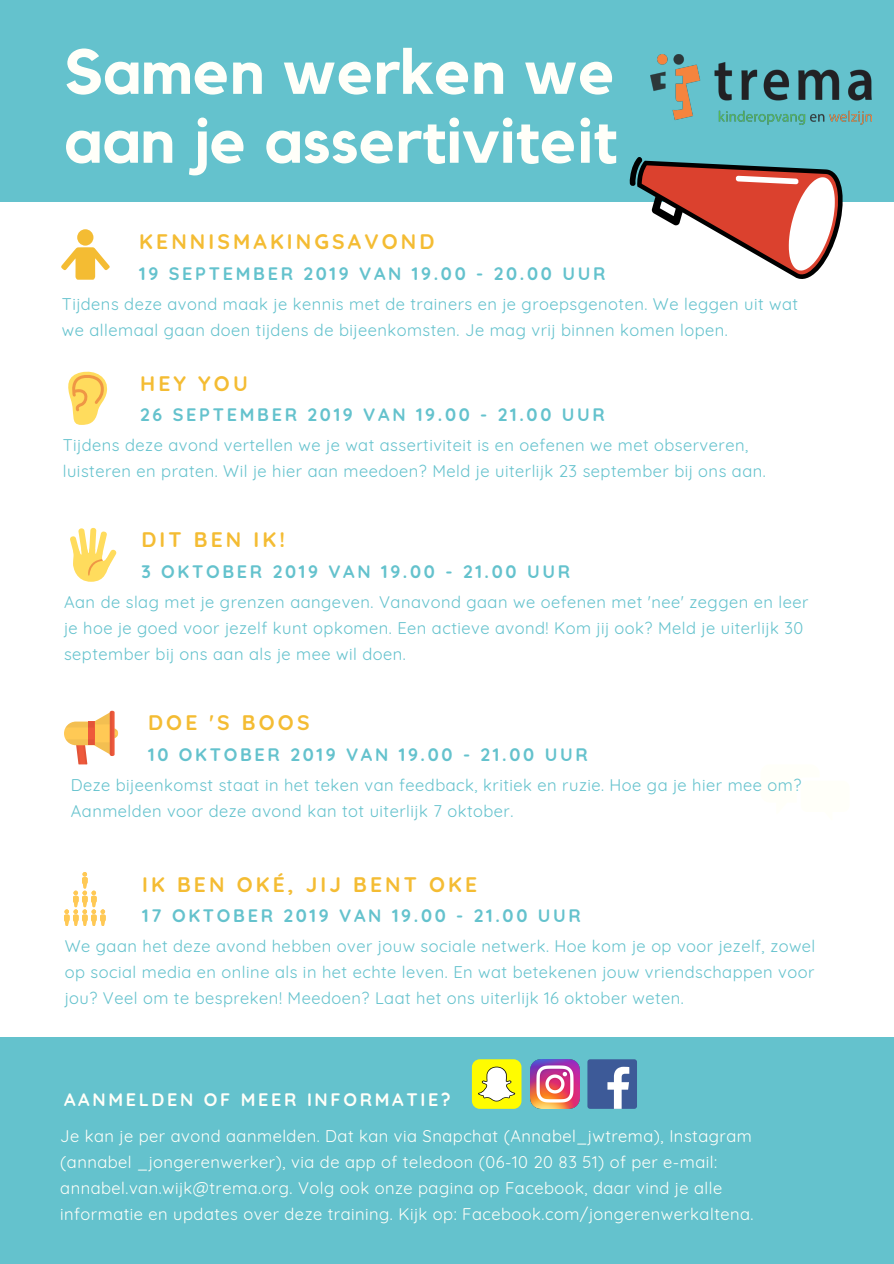
<style>
.page{position:relative;width:894px;height:1264px;background:#fff}
.page>*{position:absolute;margin:0;border:0;box-sizing:border-box;transform-origin:0 0}
.t1{font:700 63px/68.8px "Kollektif";color:#fffff9}
.t2{font:700 21px "Quicksand";letter-spacing:.15em;color:#f4bc33}
.t3{font:700 18px "Quicksand";letter-spacing:.15em;color:#64c2cd}
.t4{font:700 18px "Quicksand";letter-spacing:.15em;color:#fffff9}
.t5{font:16.5px/26.1px "Quicksand";letter-spacing:.03em;color:#64c2cd}
.t6{font:16.5px/26.1px "Quicksand";letter-spacing:.03em;color:#fffff9}
</style>
<div class="page">
<div style="left:0;top:0;width:893px;height:1263px;background:#64c2cd"></div>
<div style="left:0;top:202px;width:893px;height:834px;background:#fff"></div>
<svg style="left:64px;top:872px;width:42px;height:53px"></svg>
<svg style="left:629px;top:124px;width:214px;height:155px"></svg>
<div style="left:77px;top:229px;width:16px;height:17px;background:#f4bc33;border-radius:50%"></div>
<svg style="left:61px;top:247px;width:49px;height:33px"></svg>
<svg style="left:64px;top:710px;width:54px;height:54px"></svg>
<svg style="left:70px;top:528px;width:47px;height:53px"></svg>
<svg style="left:68px;top:371px;width:40px;height:54px"></svg>
<img style="left:650px;top:55px;width:220px;height:69px">
<div style="left:587px;top:1059px;width:49px;height:49px;background:#3d5a98;border-radius:3px"></div>
<svg style="left:607px;top:1066px;width:22px;height:42px"></svg>
<img style="left:530px;top:1059px;width:49px;height:49px">
<div style="left:472px;top:1059px;width:49px;height:49px;background:#fffc00;border-radius:8px"></div>
<svg style="left:478px;top:1066px;width:37px;height:35px"></svg>
<h1 class="t1" style="left:64px;top:40px;width:555px">Samen werken we aan je assertiviteit</h1>
<p class="t2" style="left:139px;top:228px;width:297px">KENNISMAKINGSAVOND</p>
<p class="t3" style="left:139px;top:262px;width:467px">19 SEPTEMBER 2019 VAN 19.00 - 20.00 UUR</p>
<p class="t5" style="left:62px;top:290px;width:737px">Tijdens deze avond maak je kennis met de trainers en je groepsgenoten. We leggen uit wat we allemaal gaan doen tijdens de bijeenkomsten. Je mag vrij binnen komen lopen.</p>
<p class="t2" style="left:140px;top:369px;width:109px">HEY YOU</p>
<p class="t3" style="left:140px;top:403px;width:466px">26 SEPTEMBER 2019 VAN 19.00 - 21.00 UUR</p>
<p class="t5" style="left:63px;top:432px;width:704px">Tijdens deze avond vertellen we je wat assertiviteit is en oefenen we met observeren, luisteren en praten. Wil je hier aan meedoen? Meld je uiterlijk 23 september bij ons aan.</p>
<p class="t2" style="left:141px;top:526px;width:145px">DIT BEN IK!</p>
<p class="t3" style="left:141px;top:560px;width:430px">3 OKTOBER 2019 VAN 19.00 - 21.00 UUR</p>
<p class="t5" style="left:64px;top:589px;width:745px">Aan de slag met je grenzen aangeven. Vanavond gaan we oefenen met 'nee' zeggen en leer je hoe je goed voor jezelf kunt opkomen. Een actieve avond! Kom jij ook? Meld je uiterlijk 30 september bij ons aan als je mee wil doen.</p>
<p class="t2" style="left:148px;top:709px;width:163px">DOE 'S BOOS</p>
<p class="t3" style="left:148px;top:743px;width:441px">10 OKTOBER 2019 VAN 19.00 - 21.00 UUR</p>
<p class="t5" style="left:71px;top:771px;width:732px">Deze bijeenkomst staat in het teken van feedback, kritiek en ruzie. Hoe ga je hier mee om?<br>Aanmelden voor deze avond kan tot uiterlijk 7 oktober.</p>
<p class="t2" style="left:142px;top:870px;width:336px">IK BEN OKÉ, JIJ BENT OKE</p>
<p class="t3" style="left:142px;top:904px;width:440px">17 OKTOBER 2019 VAN 19.00 - 21.00 UUR</p>
<p class="t5" style="left:65px;top:933px;width:752px;text-align:justify">We gaan het deze avond hebben over jouw sociale netwerk. Hoe kom je op voor jezelf, zowel op social media en online als in het echte leven. En wat betekenen jouw vriendschappen voor jou? Veel om te bespreken! Meedoen? Laat het ons uiterlijk 16 oktober weten.</p>
<p class="t4" style="left:64px;top:1087px;width:388px">AANMELDEN OF MEER INFORMATIE?</p>
<p class="t6" style="left:60px;top:1122px;width:694px">Je kan je per avond aanmelden. Dat kan via Snapchat (Annabel_jwtrema), Instagram (annabel _jongerenwerker), via de app of teledoon (06-10 20 83 51) of per e-mail: annabel.van.wijk@trema.org. Volg ook onze pagina op Facebook, daar vind je alle informatie en updates over deze training. Kijk op: Facebook.com/jongerenwerkaltena.</p>
</div>
